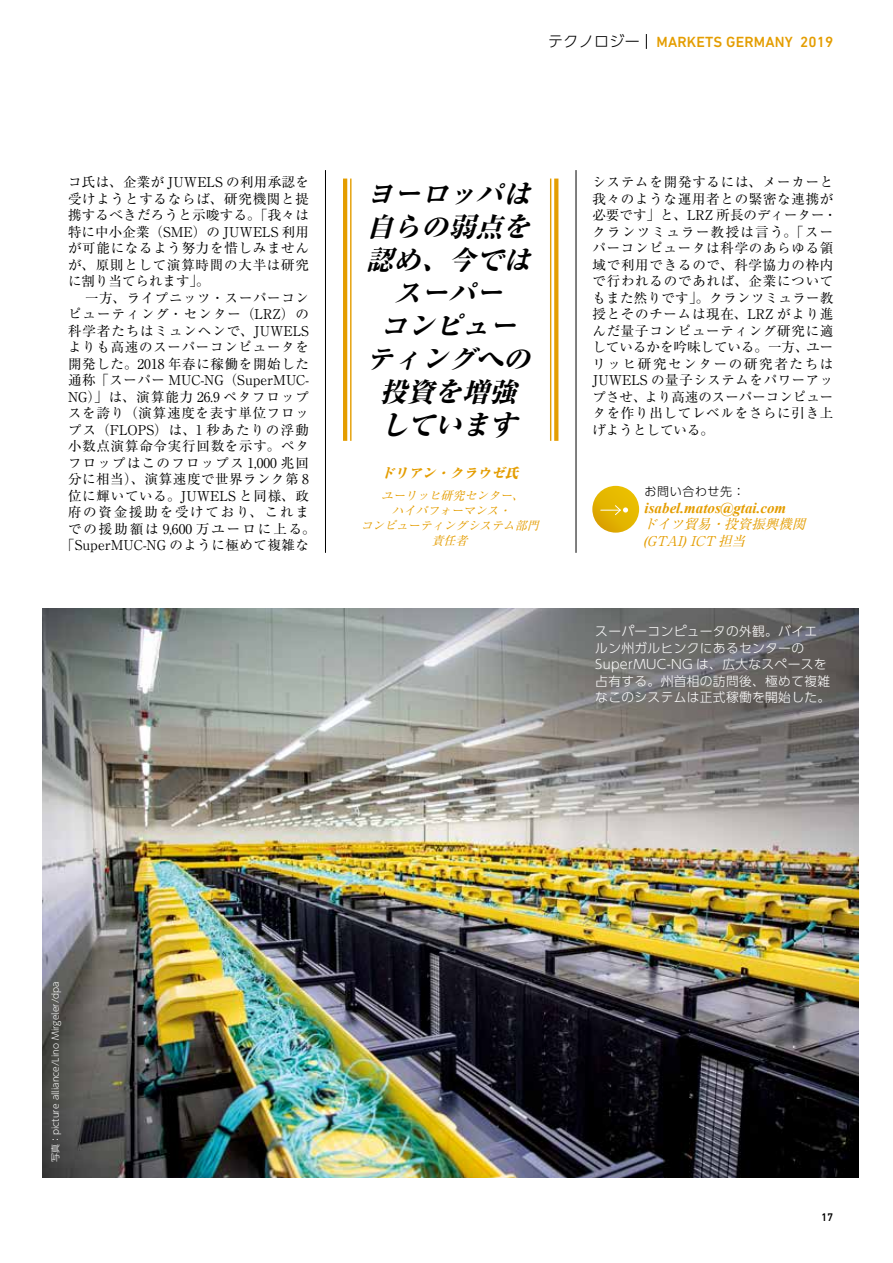
<style>
.page{position:relative;width:893px;height:1263px;background:#fff}
.page>*{position:absolute;margin:0;border:0;box-sizing:border-box;transform-origin:0 0}
.t1{font:italic 800 27px/33px "Ryumin Pro";color:#000;text-align:center}
.t2{font:500 15px "DIN Next LT Pro";letter-spacing:.01em;color:#e49d00}
.t3{font:italic 700 15px "Times New Roman";color:#e49d00}
.t4{font:13.5px/16.5px "Ryumin Pro";letter-spacing:.055em;color:#000}
.t5{font:13.5px "Ryumin Pro";color:#000}
.t6{font:italic 13.5px/16.5px "Ryumin Pro";color:#e49d00}
.t7{font:13.5px "Ryumin Pro";letter-spacing:.035em;color:#000}
.t8{font:13.5px "Ryumin Pro";letter-spacing:.1em;color:#000}
.t9{font:13.5px "Ryumin Pro";letter-spacing:.095em;color:#000}
.t10{font:13.5px "Ryumin Pro";letter-spacing:.145em;color:#000}
.t11{font:13.5px "Ryumin Pro";letter-spacing:.08em;color:#000}
.t12{font:13.5px "Ryumin Pro";letter-spacing:.13em;color:#000}
.t13{font:italic 800 expanded 13.5px "Ryumin Pro";color:#e49d00}
.t14{font:300 12.75px/16.5px "UD Shin Go Pro";letter-spacing:.025em;color:#fff}
.t15{font:italic 12px/15px "Ryumin Pro";color:#e49d00;text-align:center}
.t16{font:300 12px "UD Shin Go Pro";letter-spacing:.05em;color:#000}
.t17{font:500 11.25px "DIN Next LT Pro";color:#000}
.t18{font:300 9px "UD Shin Go Pro";color:#fff}
.s1{font-family:"UD Shin Go Pro";font-weight:300;color:#000}
</style>
<div class="page">
<svg style="left:646px;top:34px;width:1px;height:15px"></svg>
<img style="left:43px;top:608px;width:816px;height:570px">
<svg style="left:592px;top:486px;width:47px;height:47px"></svg>
<svg style="left:601px;top:505px;width:27px;height:10px"></svg>
<hr style="left:325px;top:170px;width:1px;height:383px;background:#000">
<hr style="left:576px;top:170px;width:1px;height:383px;background:#000">
<hr style="left:343px;top:179px;width:4px;height:262px;background:#e49d00">
<hr style="left:350px;top:179px;width:1px;height:262px;background:#e49d00">
<svg style="left:554px;top:179px;width:4px;height:262px"></svg>
<hr style="left:550px;top:179px;width:1px;height:262px;background:#e49d00">
<p class="t4" style="left:68px;top:173px;width:242px;text-align:justify">コ氏は、企業が JUWELS の利用承認を受けようとするならば、研究機関と提携するべきだろうと示唆する。「我々は特に中小企業（SME）の JUWELS 利用が可能になるよう努力を惜しみませんが、原則として演算時間の大半は研究に割り当てられます」。</p>
<p class="t4" style="left:85px;top:288px;width:225px">一方、ライプニッツ・スーパーコン</p>
<p class="t11" style="left:68px;top:303px;width:242px">ピューティング・センター（LRZ）の</p>
<p class="t4" style="left:68px;top:321px;width:242px">科学者たちはミュンヘンで、JUWELS</p>
<p class="t4" style="left:68px;top:338px;width:242px">よりも高速のスーパーコンピュータを</p>
<p class="t4" style="left:68px;top:354px;width:242px">開発した。2018 年春に稼働を開始した</p>
<p class="t5" style="left:68px;top:369px;width:242px">通称「スーパー MUC-NG（SuperMUC-</p>
<p class="t4" style="left:68px;top:387px;width:242px">NG）」は、演算能力 26.9 ペタフロップ</p>
<p class="t4" style="left:68px;top:404px;width:242px">スを誇り（演算速度を表す単位フロッ</p>
<p class="t8" style="left:68px;top:419px;width:242px">プス（FLOPS）は、1 秒あたりの浮動</p>
<p class="t4" style="left:68px;top:437px;width:242px">小数点演算命令実行回数を示す。ペタ</p>
<p class="t9" style="left:68px;top:452px;width:242px">フロップはこのフロップス 1,000 兆回</p>
<p class="t4" style="left:68px;top:470px;width:242px">分に相当）、演算速度で世界ランク第 8</p>
<p class="t4" style="left:68px;top:486px;width:242px">位に輝いている。JUWELS と同様、政</p>
<p class="t12" style="left:68px;top:501px;width:242px">府の資金援助を受けており、これま</p>
<p class="t10" style="left:68px;top:518px;width:249px">での援助額は 9,600 万ユーロに上る。</p>
<p class="t7" style="left:61px;top:534px;width:249px">「SuperMUC-NG のように極めて複雑な</p>
<p class="t2" style="left:548px;top:33px;width:287px"><span class="s1">テクノロジー</span> MARKETS GERMANY 2019</p>
<h1 class="t1" style="left:366px;top:176px;width:175px">ヨーロッパは自らの弱点を認め、今ではスーパー<br>コンピューティングへの投資を増強しています</h1>
<p class="t13" style="left:380px;top:462px;width:145px">ドリアン・クラウゼ氏</p>
<p class="t15" style="left:360px;top:487px;width:184px">ユーリッヒ研究センター、<br>ハイパフォーマンス・<br>コンピューティングシステム部門責任者</p>
<p class="t4" style="left:592px;top:173px;width:246px">システムを開発するには、メーカーと我々のような運用者との緊密な連携が必要です」と、LRZ 所長のディーター・クランツミュラー教授は言う。「スーパーコンピュータは科学のあらゆる領域で利用できるので、科学協力の枠内で行われるのであれば、企業についてもまた然りです」。クランツミュラー教授とそのチームは現在、LRZ がより進んだ量子コンピューティング研究に適しているかを吟味している。一方、ユーリッヒ研究センターの研究者たちは<br>JUWELS の量子システムをパワーアップさせ、より高速のスーパーコンピュータを作り出してレベルをさらに引き上げようとしている。</p>
<p class="t16" style="left:645px;top:482px;width:102px">お問い合わせ先：</p>
<p class="t3" style="left:645px;top:498px;width:143px">isabel.matos@gtai.com</p>
<p class="t6" style="left:643px;top:515px;width:169px">ドイツ貿易・投資振興機関(GTAI)ICT 担当</p>
<p class="t14" style="left:595px;top:623px;width:236px">スーパーコンピュータの外観。バイエルン州ガルヒンクにあるセンターの<br>SuperMUC-NG は、広大なスペースを占有する。州首相の訪問後、極めて複雑なこのシステムは正式稼働を開始した。</p>
<p class="t18" style="left:48px;top:1162px;width:182px;rotate:-90deg">写真：picture alliance/Lino Mirgeler/dpa</p>
<p class="t17" style="left:821px;top:1211px;width:14px">17</p>
</div>
